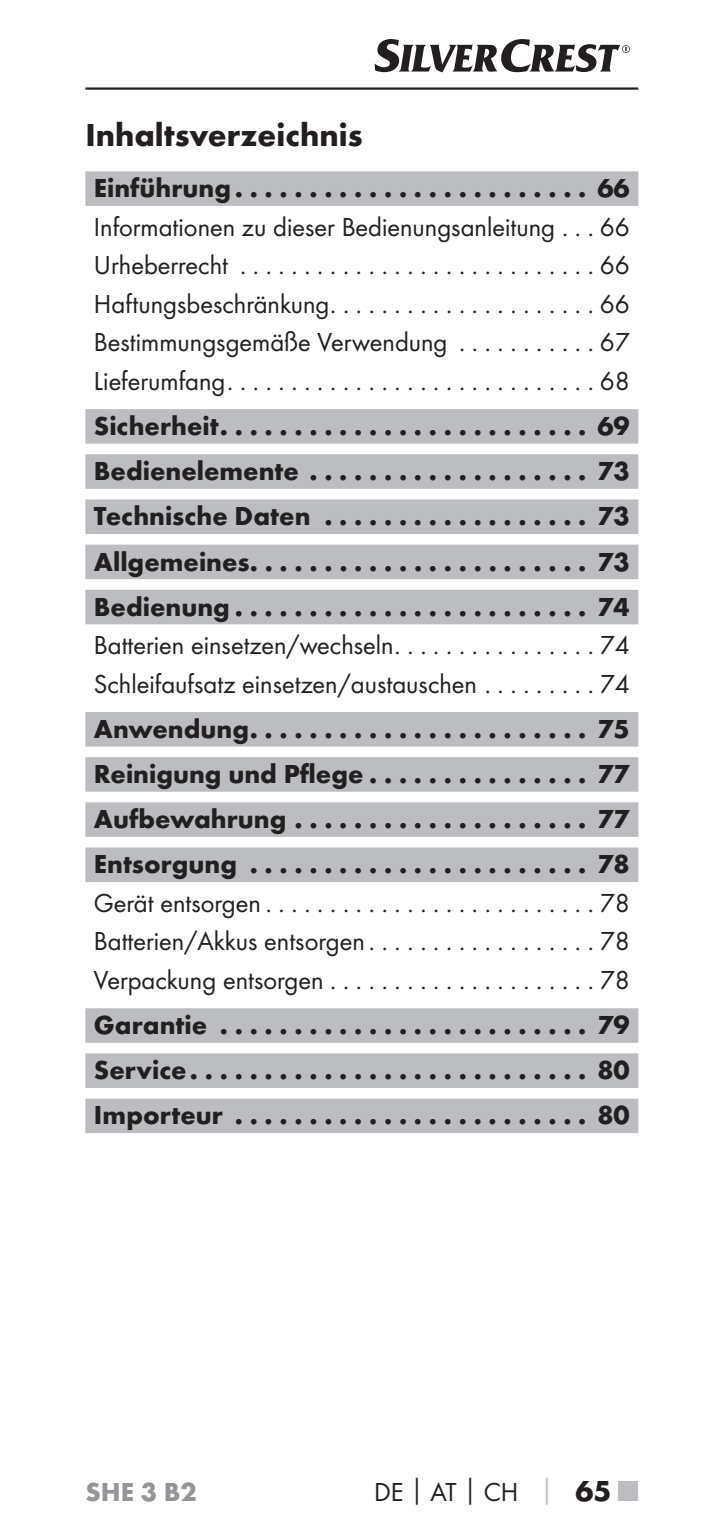
<style>
.page{position:relative;width:723px;height:1531px;background:#fff}
.page>*{position:absolute;margin:0;border:0;box-sizing:border-box;transform-origin:0 0}
.t1{font:700 33px "Futura";color:#231f20}
.t2{font:700 27px/45px "Futura";color:#231f20;text-align:justify}
.t3{font:27px/38.4px "Futura Boo";color:#231f20;text-align:justify}
.t4{font:700 27px "Futura";color:#939598}
.s1{font-family:"Futura";font-weight:700}
.s2{font-family:"Futura";font-weight:700;color:#bbbdc0}
.s3{font-family:"Futura";font-weight:700;font-size:30px}
.s4{font-family:"Futura";font-weight:700;font-size:30px;color:#bbbdc0}
</style>
<div class="page">
<hr style="left:85px;top:87px;width:553px;height:3px;background:#231f20">
<svg style="left:375px;top:39px;width:255px;height:33px"></svg>
<div style="left:85px;top:171px;width:553px;height:35px;background:#bbbdc0"></div>
<div style="left:85px;top:409px;width:553px;height:34px;background:#bbbdc0"></div>
<div style="left:85px;top:454px;width:553px;height:35px;background:#bbbdc0"></div>
<div style="left:85px;top:499px;width:553px;height:35px;background:#bbbdc0"></div>
<div style="left:85px;top:544px;width:553px;height:35px;background:#bbbdc0"></div>
<div style="left:85px;top:590px;width:553px;height:34px;background:#bbbdc0"></div>
<div style="left:85px;top:712px;width:553px;height:34px;background:#bbbdc0"></div>
<div style="left:85px;top:757px;width:553px;height:34px;background:#bbbdc0"></div>
<div style="left:85px;top:802px;width:553px;height:35px;background:#bbbdc0"></div>
<div style="left:85px;top:847px;width:553px;height:35px;background:#bbbdc0"></div>
<div style="left:85px;top:1008px;width:553px;height:34px;background:#bbbdc0"></div>
<div style="left:85px;top:1053px;width:553px;height:35px;background:#bbbdc0"></div>
<div style="left:85px;top:1098px;width:553px;height:35px;background:#bbbdc0"></div>
<p class="t1" style="left:85px;top:122px;width:279px">Inhaltsverzeichnis</p>
<p class="t2" style="left:94px;top:168px;width:537px">Einführung ........................ 66</p>
<p class="t3" style="left:94px;top:209px;width:537px">Informationen zu dieser Bedienungsanleitung . . . 66<br>Urheberrecht ............................66<br>Haftungsbeschränkung .....................66<br>Bestimmungsgemäße Verwendung . . . . . . . . . . . 67<br>Lieferumfang .............................68</p>
<p class="t2" style="left:94px;top:406px;width:537px">Sicherheit ......................... 69<br>Bedienelemente ................... 73<br>Technische Daten .................. 73<br>Allgemeines. . . . . . . . . . . . . . . . . . . . . . . 73<br>Bedienung ........................ 74</p>
<p class="t3" style="left:94px;top:627px;width:537px">Batterien einsetzen/wechseln . . . . . . . . . . . . . . . . 74<br>Schleifaufsatz einsetzen/austauschen . . . . . . . . . 74</p>
<p class="t2" style="left:94px;top:709px;width:537px">Anwendung ....................... 75<br>Reinigung und Pflege . . . . . . . . . . . . . . . 77<br>Aufbewahrung .................... 77<br>Entsorgung ....................... 78</p>
<p class="t3" style="left:94px;top:885px;width:537px">Gerät entsorgen ..........................78<br>Batterien/Akkus entsorgen . . . . . . . . . . . . . . . . . . 78<br>Verpackung entsorgen .....................78</p>
<p class="t2" style="left:94px;top:1005px;width:537px">Garantie ......................... 79<br>Service ........................... 80<br>Importeur ........................ 80</p>
<p class="t4" style="left:85px;top:1481px;width:113px">SHE 3 B2</p>
<p class="t3" style="left:374px;top:1474px;width:266px">DE<span class="s1">│</span>AT<span class="s1">│</span>CH <span class="s2">│</span> <span class="s3">65</span> <span class="s4">■</span></p>
</div>
